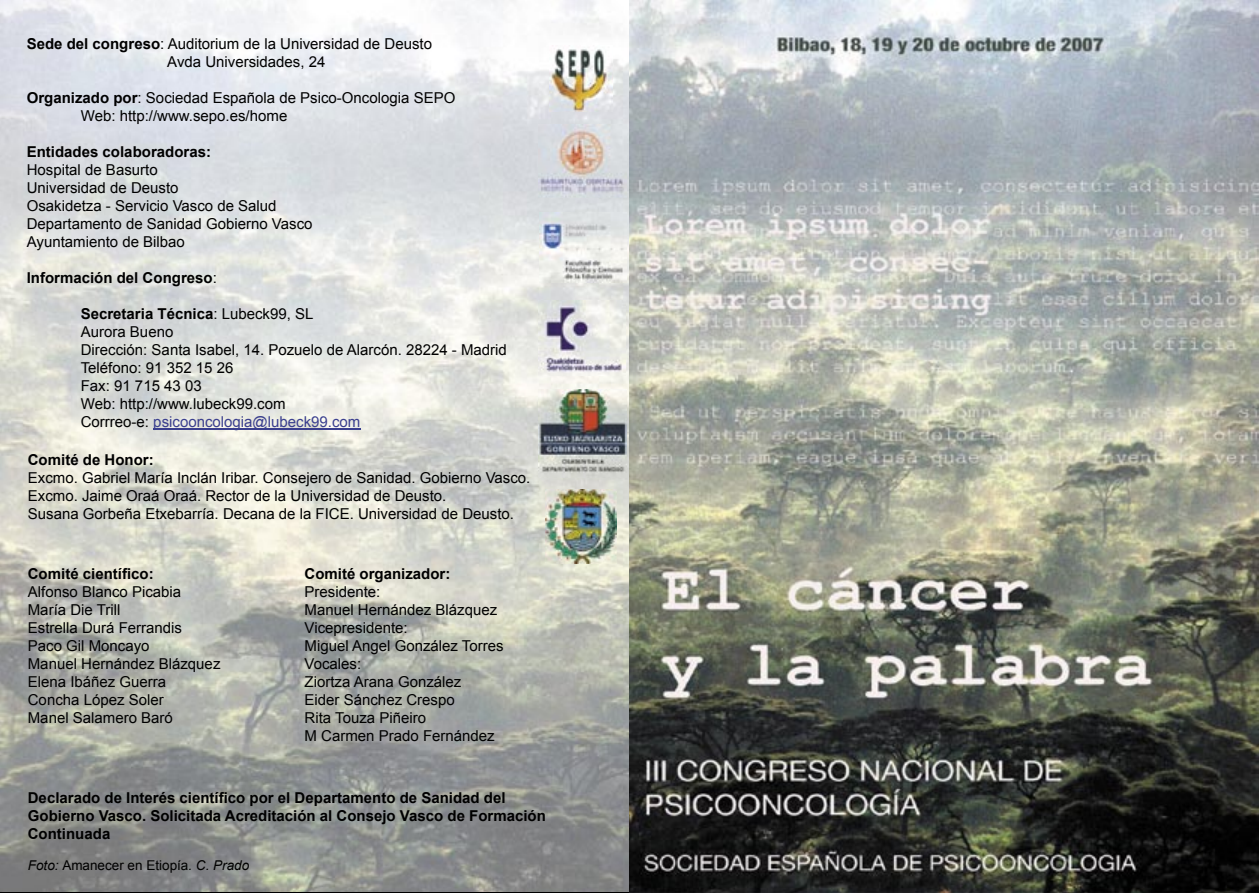
<style>
.page{position:relative;width:1259px;height:893px;background:#fff}
.page>*{position:absolute;margin:0;border:0;box-sizing:border-box;transform-origin:0 0}
.t1{font:15px/18px "Arial";color:#000}
.t2{font:700 15px/18px "Arial";color:#000}
.t3{font:13.5px "Arial";color:#000}
.s1{font-weight:700}
.s2{font-weight:400}
.s3{color:#3a3f8e}
.s4{font-style:italic}
</style>
<div class="page">
<img style="left:0;top:0;width:637px;height:892px">
<hr style="left:153px;top:428px;width:207px;height:1px;background:#3a3f8e">
<img style="left:538px;top:125px;width:88px;height:73px">
<img style="left:539px;top:212px;width:87px;height:70px">
<img style="left:538px;top:389px;width:88px;height:89px">
<img style="left:549px;top:46px;width:64px;height:66px">
<img style="left:538px;top:301px;width:87px;height:74px">
<img style="left:545px;top:489px;width:72px;height:75px">
<img style="left:630px;top:1px;width:629px;height:892px">
<p class="t1" style="left:167px;top:35px;width:266px;text-indent:-141px"><span class="s1">Sede del congreso</span>: Auditorium de la Universidad de Deusto<br>Avda Universidades, 24</p>
<p class="t1" style="left:81px;top:89px;width:376px;text-indent:-54px"><span class="s1">Organizado por</span>: Sociedad Española de Psico-Oncologia SEPO<br>Web: http://www.sepo.es/home</p>
<p class="t2" style="left:27px;top:143px;width:186px">Entidades colaboradoras:</p>
<p class="t1" style="left:27px;top:161px;width:287px">Hospital de Basurto<br>Universidad de Deusto<br>Osakidetza - Servicio Vasco de Salud<br>Departamento de Sanidad Gobierno Vasco<br>Ayuntamiento de Bilbao</p>
<p class="t2" style="left:27px;top:269px;width:192px">Información del Congreso<span class="s2">:</span></p>
<p class="t1" style="left:81px;top:305px;width:428px"><span class="s1">Secretaria Técnica</span>: Lubeck99, SL<br>Aurora Bueno<br>Dirección: Santa Isabel, 14. Pozuelo de Alarcón. 28224 - Madrid<br>Teléfono: 91 352 15 26<br>Fax: 91 715 43 03<br>Web: http://www.lubeck99.com<br>Corrreo-e: <span class="s3">psicooncologia@lubeck99.com</span></p>
<p class="t2" style="left:28px;top:451px;width:127px">Comité de Honor:</p>
<p class="t1" style="left:28px;top:469px;width:504px">Excmo. Gabriel María Inclán Iribar. Consejero de Sanidad. Gobierno Vasco.<br>Excmo. Jaime Oraá Oraá. Rector de la Universidad de Deusto.<br>Susana Gorbeña Etxebarría. Decana de la FICE. Universidad de Deusto.</p>
<p class="t2" style="left:28px;top:565px;width:127px">Comité científico:</p>
<p class="t1" style="left:28px;top:583px;width:194px">Alfonso Blanco Picabia<br>María Die Trill<br>Estrella Durá Ferrandis<br>Paco Gil Moncayo<br>Manuel Hernández Blázquez<br>Elena Ibáñez Guerra<br>Concha López Soler<br>Manel Salamero Baró</p>
<p class="t2" style="left:304px;top:565px;width:147px">Comité organizador:</p>
<p class="t1" style="left:304px;top:583px;width:200px">Presidente:<br>Manuel Hernández Blázquez<br>Vicepresidente:<br>Miguel Angel González Torres<br>Vocales:<br>Ziortza Arana González<br>Eider Sánchez Crespo<br>Rita Touza Piñeiro<br>M Carmen Prado Fernández</p>
<p class="t2" style="left:28px;top:789px;width:519px">Declarado de Interés científico por el Departamento de Sanidad del<br>Gobierno Vasco. Solicitada Acreditación al Consejo Vasco de Formación<br>Continuada</p>
<p class="t3" style="left:28px;top:857px;width:223px"><span class="s4">Foto:</span> Amanecer en Etiopía<span class="s4">. C. Prado</span></p>
</div>
